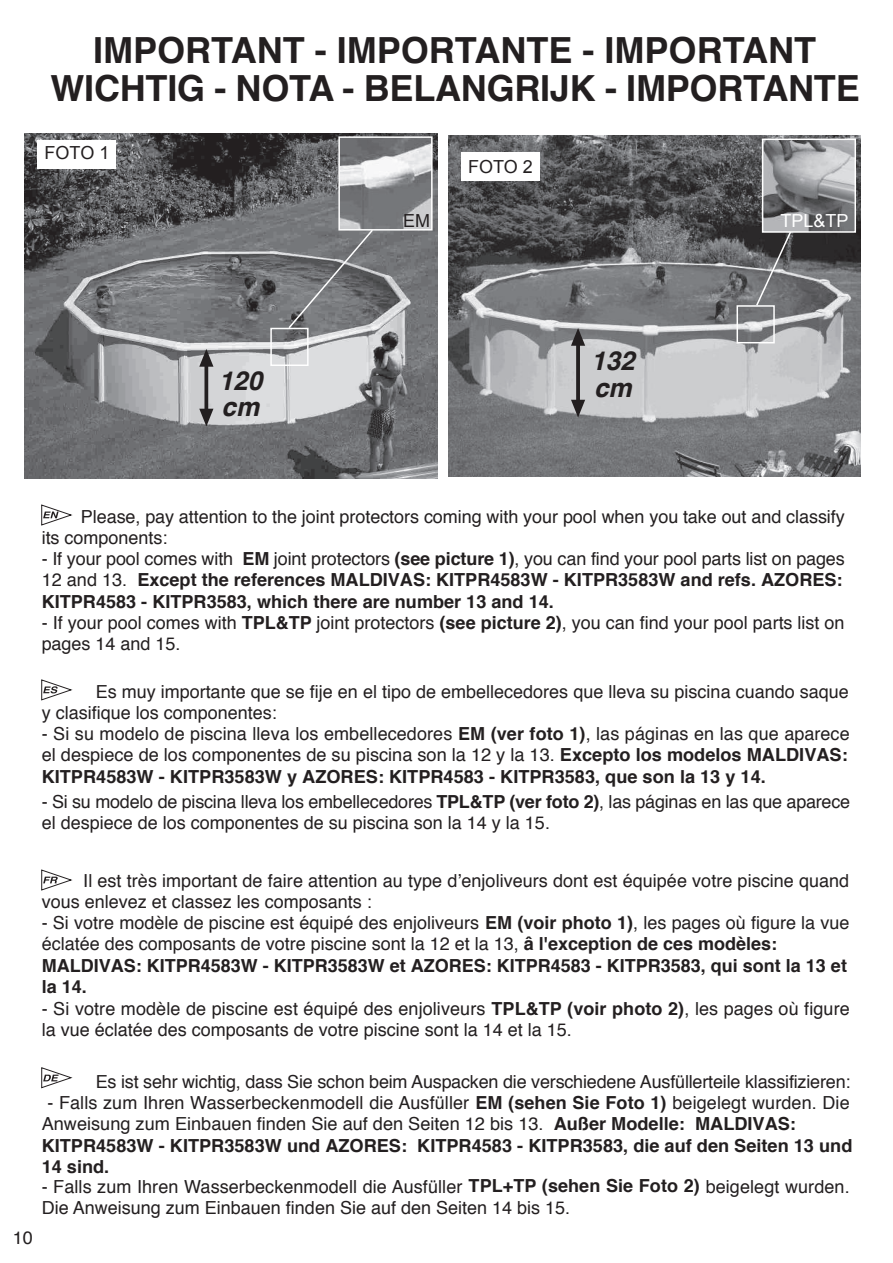
<style>
.page{position:relative;width:893px;height:1263px;background:#fff}
.page>*{position:absolute;margin:0;border:0;box-sizing:border-box;transform-origin:0 0}
.t1{font:700 36px/38.1px "Helvetica";letter-spacing:-.005em;color:#231f20;text-align:center}
.t2{font:italic 700 26.1px/26.1px "Helvetica";color:#231f20}
.t3{font:18px/21px "Helvetica";color:#231f20}
.t4{font:700 18px/21.5px "Helvetica";color:#231f20}
.t5{font:18px "Arial";color:#231f20}
.t6{font:18px "Arial";color:#fff}
.s1{font-weight:400}
.s2{font-weight:700}
</style>
<div class="page">
<svg style="left:41px;top:504px;width:31px;height:22px"></svg>
<svg style="left:41px;top:679px;width:31px;height:21px"></svg>
<svg style="left:41px;top:869px;width:31px;height:21px"></svg>
<svg style="left:41px;top:1067px;width:31px;height:21px"></svg>
<img style="left:25px;top:133px;width:412px;height:346px">
<div style="left:38px;top:140px;width:78px;height:29px;background:#fff"></div>
<img style="left:341px;top:139px;width:89px;height:89px">
<div style="left:338px;top:136px;width:95px;height:95px;border:2px solid #fff"></div>
<div style="left:270px;top:328px;width:39px;height:38px;border:2px solid #fff"></div>
<svg style="left:287px;top:228px;width:87px;height:102px;background:#797b7d"></svg>
<img style="left:448px;top:135px;width:412px;height:342px">
<div style="left:461px;top:152px;width:79px;height:28px;background:#fff"></div>
<div style="left:736px;top:305px;width:39px;height:38px;border:2px solid #fff"></div>
<svg style="left:755px;top:227px;width:39px;height:80px;background:#68686a"></svg>
<img style="left:765px;top:142px;width:88px;height:88px">
<div style="left:762px;top:139px;width:94px;height:94px;border:2px solid #fff"></div>
<svg style="left:204px;top:367px;width:4px;height:42px"></svg>
<svg style="left:199px;top:349px;width:14px;height:18px"></svg>
<svg style="left:199px;top:409px;width:14px;height:17px"></svg>
<svg style="left:576px;top:346px;width:4px;height:54px"></svg>
<svg style="left:571px;top:328px;width:14px;height:18px"></svg>
<svg style="left:571px;top:400px;width:14px;height:17px"></svg>
<h1 class="t1" style="left:51px;top:32px;width:811px">IMPORTANT - IMPORTANTE - IMPORTANT<br>WICHTIG - NOTA - BELANGRIJK - IMPORTANTE</h1>
<p class="t5" style="left:45px;top:141px;width:66px">FOTO 1</p>
<p class="t5" style="left:403px;top:209px;width:28px">EM</p>
<p class="t5" style="left:468px;top:154px;width:66px">FOTO 2</p>
<p class="t6" style="left:780px;top:209px;width:70px">TPL&amp;TP</p>
<h2 class="t2" style="left:219px;top:368px;width:45px">120 cm</h2>
<h2 class="t2" style="left:591px;top:348px;width:45px">132 cm</h2>
<p class="t3" style="left:42px;top:507px;width:805px;text-indent:39px">Please, pay attention to the joint protectors coming with your pool when you take out and classify its components:</p>
<p class="t4" style="left:42px;top:548px;width:805px"><span class="s1">- If your pool comes with</span> EM <span class="s1">joint protectors</span> (see picture 1)<span class="s1">, you can find your pool parts list on pages<br>12 and 13.</span> Except the references MALDIVAS: KITPR4583W - KITPR3583W and refs. AZORES:<br>KITPR4583 - KITPR3583, which there are number 13 and 14.</p>
<p class="t3" style="left:42px;top:613px;width:804px">- If your pool comes with <span class="s2">TPL&amp;TP</span> joint protectors <span class="s2">(see picture 2)</span>, you can find your pool parts list on pages 14 and 15.</p>
<p class="t3" style="left:42px;top:682px;width:809px;text-indent:54px">Es muy importante que se fije en el tipo de embellecedores que lleva su piscina cuando saque y clasifique los componentes:</p>
<p class="t3" style="left:42px;top:724px;width:809px;text-align:justify">- Si su modelo de piscina lleva los embellecedores <span class="s2">EM (ver foto 1)</span>, las páginas en las que aparece el despiece de los componentes de su piscina son la 12 y la 13. <span class="s2">Excepto los modelos MALDIVAS:<br>KITPR4583W - KITPR3583W y AZORES: KITPR4583 - KITPR3583, que son la 13 y 14.</span></p>
<p class="t3" style="left:42px;top:791px;width:810px">- Si su modelo de piscina lleva los embellecedores <span class="s2">TPL&amp;TP (ver foto 2)</span>, las páginas en las que aparece el despiece de los componentes de su piscina son la 14 y la 15.</p>
<p class="t3" style="left:13px;top:1227px;width:22px">10</p>
<p class="t3" style="left:42px;top:871px;width:809px;text-indent:42px">Il est très important de faire attention au type dʼenjoliveurs dont est équipée votre piscine quand vous enlevez et classez les composants :</p>
<p class="t3" style="left:42px;top:913px;width:809px;line-height:21.5px">- Si votre modèle de piscine est équipé des enjoliveurs <span class="s2">EM (voir photo 1)</span>, les pages où figure la vue éclatée des composants de votre piscine sont la 12 et la 13, <span class="s2">â l'exception de ces modèles:<br>MALDIVAS: KITPR4583W - KITPR3583W et AZORES: KITPR4583 - KITPR3583, qui sont la 13 et la 14.</span></p>
<p class="t3" style="left:42px;top:998px;width:809px">- Si votre modèle de piscine est équipé des enjoliveurs <span class="s2">TPL&amp;TP (voir photo 2)</span>, les pages où figure la vue éclatée des composants de votre piscine sont la 14 et la 15.</p>
<p class="t3" style="left:96px;top:1072px;width:756px">Es ist sehr wichtig, dass Sie schon beim Auspacken die verschiedene Ausfüllerteile klassifizieren:</p>
<p class="t4" style="left:42px;top:1092px;width:812px;text-indent:6px"><span class="s1">- Falls zum Ihren Wasserbeckenmodell die Ausfüller</span> EM (sehen Sie Foto 1) <span class="s1">beigelegt wurden. Die Anweisung zum Einbauen finden Sie auf den Seiten 12 bis 13.</span> Außer Modelle: MALDIVAS:<br>KITPR4583W - KITPR3583W und AZORES: KITPR4583 - KITPR3583, die auf den Seiten 13 und 14 sind.</p>
<p class="t3" style="left:42px;top:1177px;width:809px">- Falls zum Ihren Wasserbeckenmodell die Ausfüller <span class="s2">TPL+TP (sehen Sie Foto 2)</span> beigelegt wurden.<br>Die Anweisung zum Einbauen finden Sie auf den Seiten 14 bis 15.</p>
</div>
